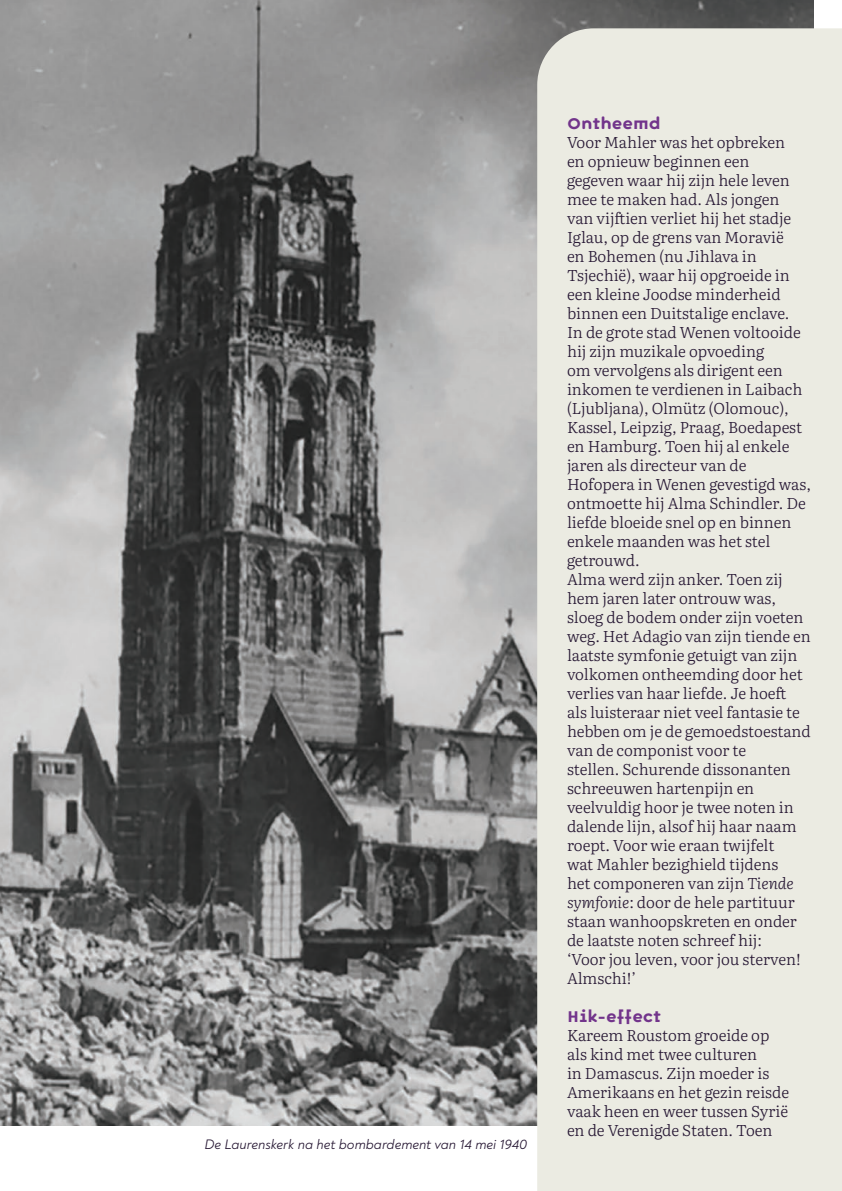
<style>
.page{position:relative;width:842px;height:1191px;background:#fff}
.page>*{position:absolute;margin:0;border:0;box-sizing:border-box;transform-origin:0 0}
.t1{font:18px "Rpho";color:#72348b}
.t2{font:300 15.6px/19px "Literata 18 pt";letter-spacing:-.005em;color:#271834}
.t3{font:italic 14px "Noah";color:#271834}
.s1{font-style:italic}
</style>
<div class="page">
<img style="left:0;top:0;width:814px;height:1125px">
<div style="left:537px;top:28px;width:305px;height:1163px;background:#ebebe2"></div>
<p class="t3" style="left:204px;top:1135px;width:324px">De Laurenskerk na het bombardement van 14 mei 1940</p>
<p class="t1" style="left:567px;top:113px;width:95px">Ontheemd</p>
<p class="t2" style="left:567px;top:132px;width:245px">Voor Mahler was het opbreken<br>en opnieuw beginnen een<br>gegeven waar hij zijn hele leven mee te maken had. Als jongen<br>van vijftien verliet hij het stadje<br>Iglau, op de grens van Moravië<br>en Bohemen (nu Jihlava in<br>Tsjechië), waar hij opgroeide in een kleine Joodse minderheid binnen een Duitstalige enclave.<br>In de grote stad Wenen voltooide hij zijn muzikale opvoeding<br>om vervolgens als dirigent een inkomen te verdienen in Laibach (Ljubljana), Olmütz (Olomouc),<br>Kassel, Leipzig, Praag, Boedapest en Hamburg. Toen hij al enkele jaren als directeur van de<br>Hofopera in Wenen gevestigd was, ontmoette hij Alma Schindler. De liefde bloeide snel op en binnen enkele maanden was het stel getrouwd.</p>
<p class="t2" style="left:567px;top:569px;width:245px">Alma werd zijn anker. Toen zij hem jaren later ontrouw was, sloeg de bodem onder zijn voeten weg. Het Adagio van zijn tiende en laatste symfonie getuigt van zijn volkomen ontheemding door het verlies van haar liefde. Je hoeft<br>als luisteraar niet veel fantasie te hebben om je de gemoedstoestand van de componist voor te<br>stellen. Schurende dissonanten schreeuwen hartenpijn en veelvuldig hoor je twee noten in dalende lijn, alsof hij haar naam roept. Voor wie eraan twijfelt<br>wat Mahler bezighield tijdens<br>het componeren van zijn <span class="s1">Tiende symfonie</span>: door de hele partituur staan wanhoopskreten en onder de laatste noten schreef hij:<br>‘Voor jou leven, voor jou sterven!<br>Almschi!’</p>
<p class="t1" style="left:567px;top:1006px;width:96px">Hik-effect</p>
<p class="t2" style="left:567px;top:1025px;width:224px">Kareem Roustom groeide op als kind met twee culturen<br>in Damascus. Zijn moeder is<br>Amerikaans en het gezin reisde vaak heen en weer tussen Syrië en de Verenigde Staten. Toen</p>
</div>
